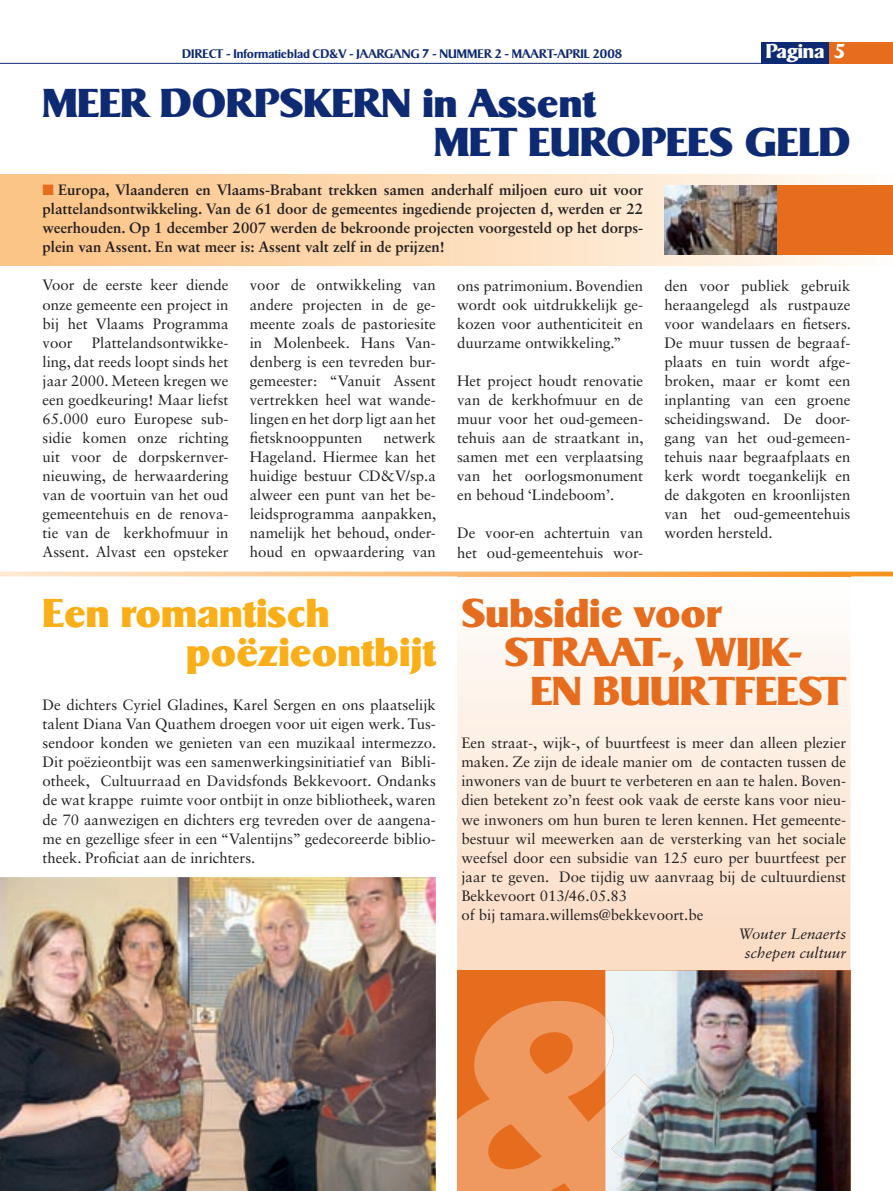
<style>
.page{position:relative;width:893px;height:1191px;background:#fff}
.page>*{position:absolute;margin:0;border:0;box-sizing:border-box;transform-origin:0 0}
.t1{font:800 39px "Sigvar";color:#e66c1e}
.t2{font:800 39px/39px "Sigvar";color:#0e2a72}
.t3{font:800 39px/39px "Sigvar";color:#faaf18}
.t4{font:700 19.5px "Sigvar";color:#fff}
.t5{font:15px/19px "Sabon LT Std";color:#231f20;text-align:justify}
.t6{font:700 15px/19px "Sabon LT Std";color:#231f20;text-align:justify}
.t7{font:italic 15px/19px "Sabon LT Std";color:#231f20;text-align:center}
.t8{font:600 12px "Sigvar";color:#0e2a72}
.s1{color:#e66c1e}
</style>
<div class="page">
<svg style="left:457px;top:641px;width:393px;height:329px;background:#fce9da"></svg>
<svg style="left:0;top:571px;width:893px;height:5px;background:#fbc487"></svg>
<img style="left:457px;top:576px;width:393px;height:1px">
<div style="left:0;top:174px;width:893px;height:91px;background:linear-gradient(to right,#fcc180,#fefcf7)"></div>
<hr style="left:0;top:63px;width:893px;height:1px;background:#0e2a72">
<div style="left:761px;top:43px;width:68px;height:21px;background:#0e2a72"></div>
<div style="left:829px;top:43px;width:64px;height:21px;background:#e66c1e"></div>
<div style="left:664px;top:186px;width:229px;height:69px;background:#e66c1e"></div>
<img style="left:664px;top:186px;width:112px;height:69px">
<img style="left:0;top:877px;width:436px;height:314px">
<div style="left:457px;top:970px;width:393px;height:221px;background:#e66c1e"></div>
<img style="left:605px;top:970px;width:245px;height:221px">
<svg style="left:457px;top:1001px;width:148px;height:190px"></svg>
<img style="left:605px;top:1018px;width:55px;height:173px">
<p class="t8" style="left:182px;top:49px;width:441px">DIRECT - Informatieblad CD&amp;V - JAARGANG 7 - NUMMER 2 - MAART-APRIL 2008</p>
<h2 class="t4" style="left:766px;top:44px;width:82px">Pagina 5</h2>
<h1 class="t2" style="left:434px;top:87px;width:418px;text-indent:-392px">MEER DORPSKERN in Assent<br>MET EUROPEES GELD</h1>
<p class="t6" style="left:43px;top:181px;width:602px"><span class="s1">■</span> Europa, Vlaanderen en Vlaams-Brabant trekken samen anderhalf miljoen euro uit voor plattelandsontwikkeling. Van de 61 door de gemeentes ingediende projecten d, werden er 22 weerhouden. Op 1 december 2007 werden de bekroonde projecten voorgesteld op het dorps&shy;plein van Assent. En wat meer is: Assent valt zelf in de prijzen!</p>
<p class="t5" style="left:43px;top:277px;width:188px">Voor de eerste keer diende onze gemeente een project in bij het Vlaams Programma voor</p>
<p class="t5" style="left:43px;top:334px;width:188px;text-indent:49px">Plattelandsontwikke&shy;ling, dat reeds loopt sinds het jaar 2000. Meteen kregen we een goedkeuring! Maar liefst 65.000 euro Europese sub&shy;sidie komen onze richting uit voor de dorpskernver&shy;nieuwing, de herwaardering van de voortuin van het oud gemeentehuis en de renova&shy;tie van de kerkhofmuur in Assent. Alvast een opsteker</p>
<p class="t5" style="left:250px;top:277px;width:188px">voor de ontwikkeling van andere projecten in de ge&shy;meente zoals de pastoriesite in Molenbeek. Hans Van&shy;denberg is een tevreden bur&shy;gemeester: “Vanuit Assent vertrekken heel wat wande&shy;lingen en het dorp ligt aan het fietsknooppunten</p>
<p class="t5" style="left:250px;top:429px;width:188px;text-indent:134px">netwerk Hageland. Hiermee kan het huidige bestuur CD&amp;V/sp.a alweer een punt van het be&shy;leidsprogramma aanpakken, namelijk het behoud, onder&shy;houd en opwaardering van</p>
<p class="t5" style="left:457px;top:277px;width:188px">ons patrimonium. Bovendien wordt ook uitdrukkelijk ge&shy;kozen voor authenticiteit en duurzame ontwikkeling.”</p>
<p class="t5" style="left:457px;top:372px;width:188px">Het project houdt renovatie van de kerkhofmuur en de muur voor het oud-gemeen&shy;tehuis aan de straatkant in, samen met een verplaatsing van het oorlogsmonument en behoud ‘Lindeboom’.</p>
<p class="t5" style="left:457px;top:525px;width:188px">De voor-en achtertuin van het oud-gemeentehuis wor-</p>
<p class="t5" style="left:664px;top:277px;width:188px">den voor publiek gebruik heraangelegd als rustpauze voor wandelaars en fietsers.<br>De muur tussen de begraaf&shy;plaats en tuin wordt afge&shy;broken, maar er komt een inplanting van een groene scheidingswand. De door&shy;gang van het oud-gemeen&shy;tehuis naar begraafplaats en kerk wordt toegankelijk en de dakgoten en kroonlijsten van het oud-gemeentehuis worden hersteld.</p>
<h1 class="t3" style="left:186px;top:597px;width:251px;text-indent:-144px">Een romantisch poëzieontbijt</h1>
<p class="t5" style="left:43px;top:696px;width:395px">De dichters Cyriel Gladines, Karel Sergen en ons plaatselijk talent Diana Van Quathem droegen voor uit eigen werk. Tus&shy;sendoor konden we genieten van een muzikaal intermezzo.<br>Dit poëzieontbijt was een samenwerkingsinitiatief van Bibli&shy;otheek, Cultuurraad en Davidsfonds Bekkevoort. Ondanks de wat krappe ruimte voor ontbijt in onze bibliotheek, waren de 70 aanwezigen en dichters erg tevreden over de aangena&shy;me en gezellige sfeer in een “Valentijns” gedecoreerde biblio&shy;theek. Proficiat aan de inrichters.</p>
<h1 class="t1" style="left:461px;top:599px;width:262px">Subsidie voor</h1>
<h1 class="t1" style="left:504px;top:638px;width:300px">STRAAT-, WIJK-</h1>
<h1 class="t1" style="left:531px;top:677px;width:317px">EN BUURTFEEST</h1>
<p class="t5" style="left:461px;top:734px;width:386px;text-align:left">Een straat-, wijk-, of buurtfeest is meer dan alleen plezier maken. Ze zijn de ideale manier om de contacten tussen de inwoners van de buurt te verbeteren en aan te halen. Boven&shy;dien betekent zo’n feest ook vaak de eerste kans voor nieu&shy;we inwoners om hun buren te leren kennen. Het gemeente&shy;bestuur wil meewerken aan de versterking van het sociale weefsel door een subsidie van 125 euro per buurtfeest per jaar te geven. Doe tijdig uw aanvraag bij de cultuurdienst Bekkevoort 013/46.05.83<br>of bij tamara.willems@bekkevoort.be</p>
<p class="t7" style="left:738px;top:925px;width:110px">Wouter Lenaerts schepen cultuur</p>
</div>
